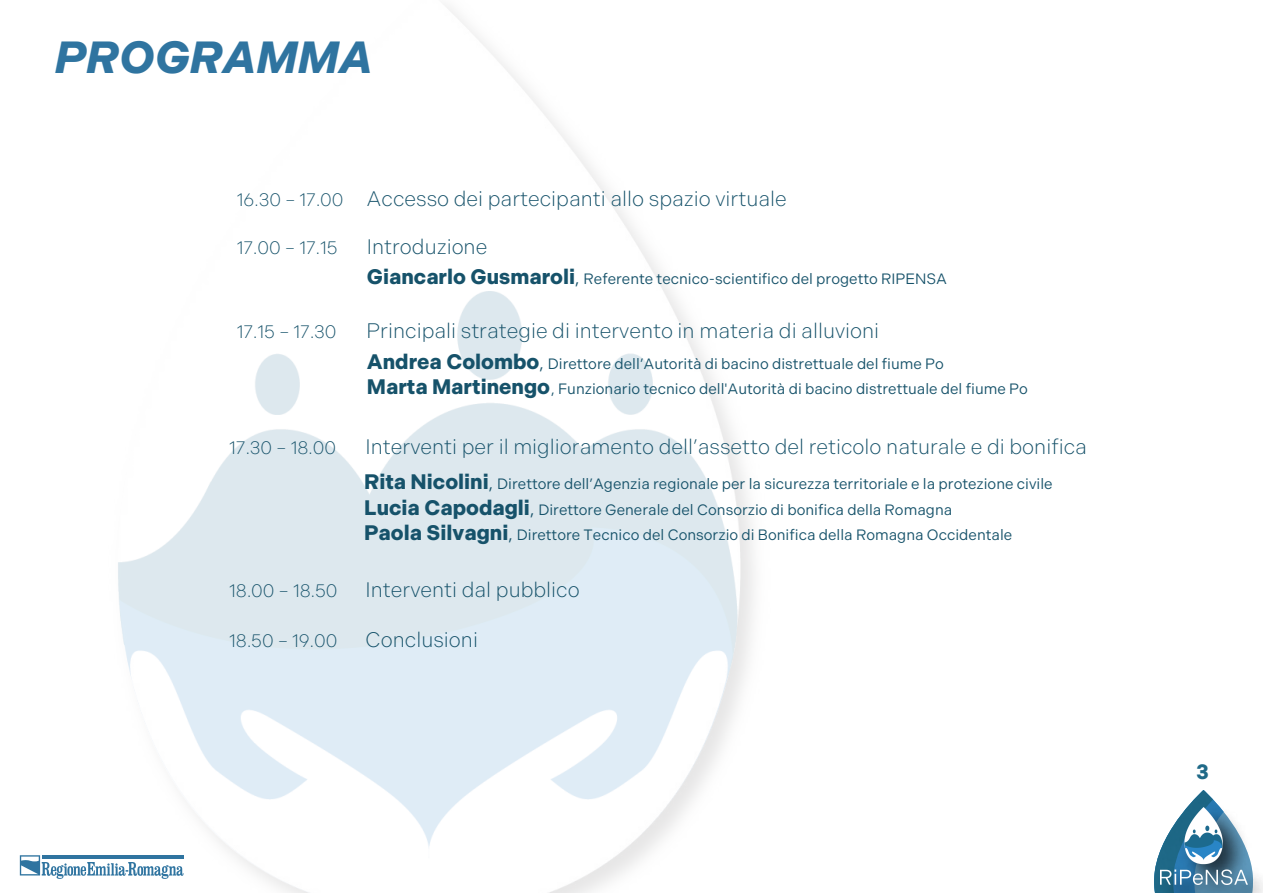
<style>
.page{position:relative;width:1263px;height:893px;background:#fff}
.page>*{position:absolute;margin:0;border:0;box-sizing:border-box;transform-origin:0 0}
.t1{font:italic 700 45px "Indivisible";color:#2f74a0}
.t2{font:300 21px "Indivisible";color:#16526a}
.t3{font:700 21px "Indivisible";color:#16526a}
.t4{font:700 20.7px "Indivisible";color:#206a88}
.t5{font:300 18px "Indivisible";color:#16526a}
.t6{font:15px/25.3px "Indivisible";color:#16526a}
.s1{font-weight:700;font-size:21px}
.s2{font-size:18px}
.s3{font-weight:400;font-size:18px}
</style>
<div class="page">
<img style="left:19px;top:5px;width:735px;height:887px">
<svg style="left:20px;top:855px;width:163px;height:24px"></svg>
<img style="left:1197px;top:790px;width:13px;height:6px">
<img style="left:1154px;top:796px;width:109px;height:96px">
<img style="left:1161px;top:808px;width:87px;height:76px">
<h1 class="t1" style="left:55px;top:31px;width:320px">PROGRAMMA</h1>
<p class="t5" style="left:237px;top:189px;width:108px">16.30 – 17.00</p>
<p class="t5" style="left:237px;top:237px;width:102px">17.00 – 17.15</p>
<p class="t5" style="left:237px;top:321px;width:101px">17.15 – 17.30</p>
<p class="t5" style="left:229px;top:438px;width:108px">17.30 – 18.00</p>
<p class="t5" style="left:229px;top:580px;width:110px">18.00 – 18.50</p>
<h2 class="t2" style="left:367px;top:186px;width:422px">Accesso dei partecipanti allo spazio virtuale</h2>
<h2 class="t2" style="left:367px;top:234px;width:122px">Introduzione</h2>
<p class="t6" style="left:367px;top:267px;width:582px"><span class="s1">Giancarlo Gusmaroli</span><span class="s2">,</span> Referente tecnico-scientifico del progetto RIPENSA</p>
<h2 class="t2" style="left:367px;top:318px;width:514px">Principali strategie di intervento in materia di alluvioni</h2>
<p class="t6" style="left:367px;top:351px;width:662px"><span class="s1">Andrea Colombo</span><span class="s2">,</span> Direttore dell’Autorità di bacino distrettuale del fiume Po<br><span class="s1">Marta Martinengo</span>, Funzionario tecnico dell'Autorità di bacino distrettuale del fiume Po</p>
<h2 class="t2" style="left:366px;top:435px;width:723px">Interventi per il miglioramento dell’assetto del reticolo naturale e di bonifica</h2>
<p class="t6" style="left:530px;top:471px;width:524px;text-indent:-166px"><span class="s1">Rita Nicolini</span><span class="s2">,</span> Direttore dell’Agenzia regionale per la sicurezza territoriale e la protezione civile <span class="s2">,</span> Direttore Generale del Consorzio di bonifica della Romagna</p>
<h2 class="t3" style="left:364px;top:520px;width:150px">Paola Silvagni<span class="s3">,</span></h2>
<h2 class="t2" style="left:366px;top:577px;width:216px">Interventi dal pubblico</h2>
<h2 class="t3" style="left:364px;top:495px;width:167px">Lucia Capodagli</h2>
<p class="t6" style="left:517px;top:522px;width:497px">Direttore Tecnico del Consorzio di Bonifica della Romagna Occidentale</p>
<p class="t5" style="left:229px;top:630px;width:110px">18.50 – 19.00</p>
<h2 class="t2" style="left:366px;top:627px;width:114px">Conclusioni</h2>
<h3 class="t4" style="left:1196px;top:759px;width:14px">3</h3>
</div>
